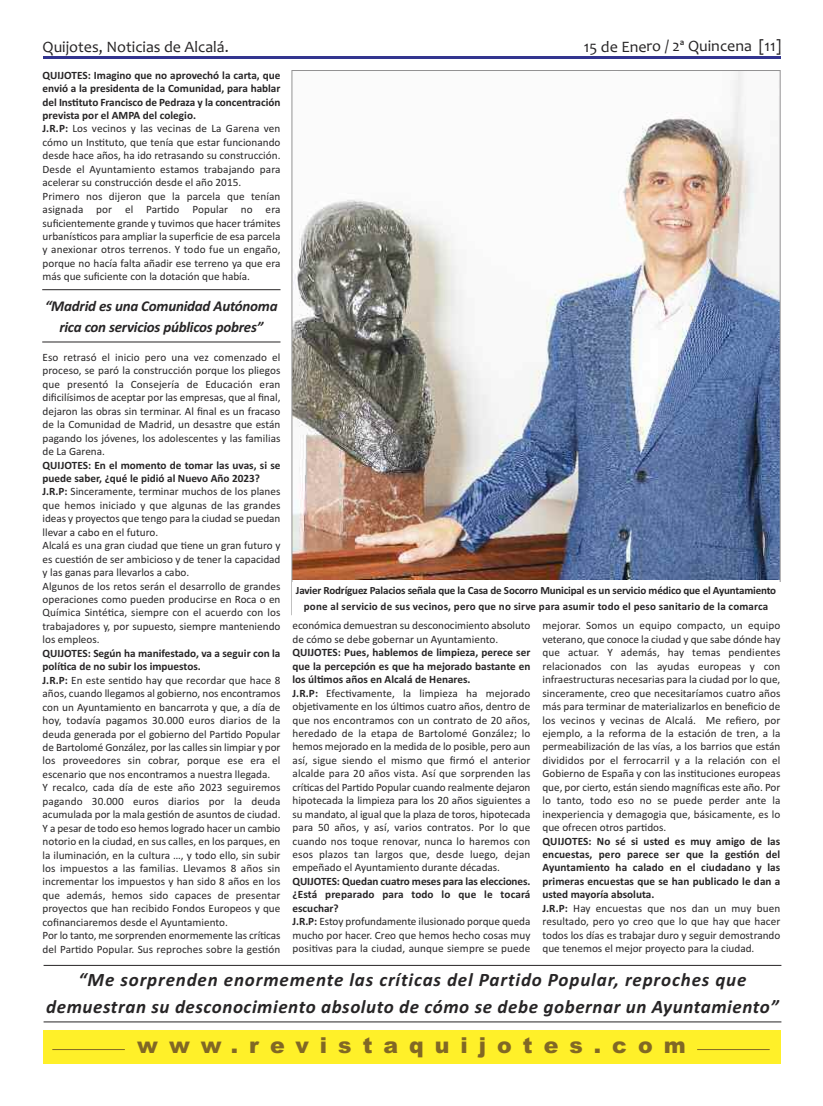
<style>
.page{position:relative;width:823px;height:1106px;background:#fff}
.page>*{position:absolute;margin:0;border:0;box-sizing:border-box;transform-origin:0 0}
.t1{font:900 22px "Arial";letter-spacing:.5em;color:#816825}
.t2{font:italic 700 19px/26.8px "Calibri";letter-spacing:.03em;color:#272526;text-align:center}
.t3{font:16px "Candara";color:#272526}
.t4{font:italic 700 15px/21px "Calibri";letter-spacing:-.015em;color:#272526;text-align:center}
.t5{font:11.2px/13.4px "Calibri";color:#272526}
.t6{font:700 11.2px/13.4px "Calibri";letter-spacing:.005em;color:#272526}
.t7{font:700 11px/15.4px "Calibri";letter-spacing:-.015em;color:#272526;text-align:center}
.s1{font-weight:700}
.s2{font-weight:400}
</style>
<div class="page">
<hr style="left:43px;top:56px;width:737px;height:3px;background:#33358f">
<div style="left:43px;top:1030px;width:737px;height:33px;background:#fff029"></div>
<hr style="left:52px;top:1049px;width:73px;height:1px;background:#816825">
<hr style="left:696px;top:1049px;width:73px;height:1px;background:#816825">
<img style="left:293px;top:72px;width:485px;height:507px">
<hr style="left:44px;top:1021px;width:737px;height:1px;background:#272526">
<hr style="left:44px;top:964px;width:737px;height:1px;background:#272526">
<hr style="left:42px;top:341px;width:238px;height:1px;background:#272526">
<hr style="left:42px;top:289px;width:238px;height:1px;background:#272526">
<h3 class="t3" style="left:43px;top:37px;width:188px">Quijotes, Noticias de Alcalá.</h3>
<h3 class="t3" style="left:583px;top:37px;width:199px">15 de Enero / 2ª Quincena [11]</h3>
<p class="t5" style="left:43px;top:68px;width:239px"><span class="s1">QUiJoTes: imagino que no aprovechó la carta, que envió a la presidenta de la comunidad, para hablar del instituto Francisco de Pedraza y la concentración prevista por el AMPA del colegio.<br>J.r.P:</span> Los vecinos y las vecinas de La Garena ven cómo un Instituto, que tenía que estar funcionando desde hace años, ha ido retrasando su construcción.<br>Desde el Ayuntamiento estamos trabajando para acelerar su construcción desde el año 2015.<br>Primero nos dijeron que la parcela que tenían asignada por el Partido Popular no era suficientemente grande y tuvimos que hacer trámites urbanísticos para ampliar la superficie de esa parcela y anexionar otros terrenos. Y todo fue un engaño, porque no hacía falta añadir ese terreno ya que era más que suficiente con la dotación que había.</p>
<h3 class="t4" style="left:45px;top:295px;width:234px">“Madrid es una Comunidad Autónoma rica con servicios públicos pobres”</h3>
<p class="t5" style="left:43px;top:350px;width:239px;text-align:justify">Eso retrasó el inicio pero una vez comenzado el proceso, se paró la construcción porque los pliegos que presentó la Consejería de Educación eran dificilísimos de aceptar por las empresas, que al final, dejaron las obras sin terminar. Al final es un fracaso de la Comunidad de Madrid, un desastre que están pagando los jóvenes, los adolescentes y las familias de La Garena.</p>
<p class="t5" style="left:43px;top:458px;width:239px"><span class="s1">QUiJoTes: en el momento de tomar las uvas, si se puede saber, ¿qué le pidió al nuevo Año 2023?<br>J.r.P:</span> Sinceramente, terminar muchos de los planes que hemos iniciado y que algunas de las grandes ideas y proyectos que tengo para la ciudad se puedan llevar a cabo en el futuro.<br>Alcalá es una gran ciudad que tiene un gran futuro y es cuestión de ser ambicioso y de tener la capacidad y las ganas para llevarlos a cabo.<br>Algunos de los retos serán el desarrollo de grandes operaciones como pueden producirse en Roca o en Química Sintética, siempre con el acuerdo con los trabajadores y, por supuesto, siempre manteniendo los empleos.</p>
<p class="t5" style="left:42px;top:646px;width:239px"><span class="s1">QUiJoTes: según ha manifestado, va a seguir con la política de no subir los impuestos.<br>J.r.P:</span> En este sentido hay que recordar que hace 8 años, cuando llegamos al gobierno, nos encontramos con un Ayuntamiento en bancarrota y que, a día de hoy, todavía pagamos 30.000 euros diarios de la deuda generada por el gobierno del Partido Popular de Bartolomé González, por las calles sin limpiar y por los proveedores sin cobrar, porque ese era el escenario que nos encontramos a nuestra llegada.<br>Y recalco, cada día de este año 2023 seguiremos pagando 30.000 euros diarios por la deuda acumulada por la mala gestión de asuntos de ciudad.<br>Y a pesar de todo eso hemos logrado hacer un cambio notorio en la ciudad, en sus calles, en los parques, en la iluminación, en la cultura …, y todo ello, sin subir los impuestos a las familias. Llevamos 8 años sin incrementar los impuestos y han sido 8 años en los que además, hemos sido capaces de presentar proyectos que han recibido Fondos Europeos y que cofinanciaremos desde el Ayuntamiento.<br>Por lo tanto, me sorprenden enormemente las críticas del Partido Popular. Sus reproches sobre la gestión</p>
<p class="t7" style="left:296px;top:582px;width:481px">Javier rodríguez Palacios señala que la casa de socorro Municipal es un servicio médico que el Ayuntamiento pone al servicio de sus vecinos, pero que no sirve para asumir todo el peso sanitario de la comarca</p>
<p class="t5" style="left:292px;top:619px;width:239px">económica demuestran su desconocimiento absoluto de cómo se debe gobernar un Ayuntamiento.</p>
<p class="t5" style="left:292px;top:645px;width:239px"><span class="s1">QUiJoTes: Pues, hablemos de limpieza, perece ser que la percepción es que ha mejorado bastante en los últimos años en Alcalá de Henares.<br>J.r.P:</span> Efectivamente, la limpieza ha mejorado objetivamente en los últimos cuatro años, dentro de que nos encontramos con un contrato de 20 años, heredado de la etapa de Bartolomé González; lo hemos mejorado en la medida de lo posible, pero aun así, sigue siendo el mismo que firmó el anterior alcalde para 20 años vista. Así que sorprenden las críticas del Partido Popular cuando realmente dejaron hipotecada la limpieza para los 20 años siguientes a su mandato, al igual que la plaza de toros, hipotecada para 50 años, y así, varios contratos. Por lo que cuando nos toque renovar, nunca lo haremos con esos plazos tan largos que, desde luego, dejan empeñado el Ayuntamiento durante décadas.</p>
<p class="t5" style="left:292px;top:874px;width:239px"><span class="s1">QUiJoTes: Quedan cuatro meses para las elecciones. ¿está preparado para todo lo que le tocará escuchar?<br>J.r.P:</span> Estoy profundamente ilusionado porque queda mucho por hacer. Creo que hemos hecho cosas muy positivas para la ciudad, aunque siempre se puede</p>
<p class="t5" style="left:542px;top:619px;width:239px;text-align:justify">mejorar. Somos un equipo compacto, un equipo veterano, que conoce la ciudad y que sabe dónde hay que actuar. Y además, hay temas pendientes relacionados con las ayudas europeas y con infraestructuras necesarias para la ciudad por lo que, sinceramente, creo que necesitaríamos cuatro años más para terminar de materializarlos en beneficio de los vecinos y vecinas de Alcalá. Me refiero, por ejemplo, a la reforma de la estación de tren, a la permeabilización de las vías, a los barrios que están divididos por el ferrocarril y a la relación con el Gobierno de España y con las instituciones europeas que, por cierto, están siendo magníficas este año. Por lo tanto, todo eso no se puede perder ante la inexperiencia y demagogia que, básicamente, es lo que ofrecen otros partidos.</p>
<p class="t6" style="left:542px;top:834px;width:239px">QUiJoTes: no sé si usted es muy amigo de las encuestas, pero parece ser que la gestión del Ayuntamiento ha calado en el ciudadano y las primeras encuestas que se han publicado le dan a usted mayoría absoluta.<br>J.r.P: <span class="s2">Hay encuestas que nos dan un muy buen resultado, pero yo creo que lo que hay que hacer todos los días es trabajar duro y seguir demostrando que tenemos el mejor proyecto para la ciudad.</span></p>
<h2 class="t2" style="left:46px;top:966px;width:733px">“Me sorprenden enormemente las críticas del Partido Popular, reproches que demuestran su desconocimiento absoluto de cómo se debe gobernar un Ayuntamiento”</h2>
<h1 class="t1" style="left:137px;top:1032px;width:549px">www.revistaquijotes.com</h1>
</div>
